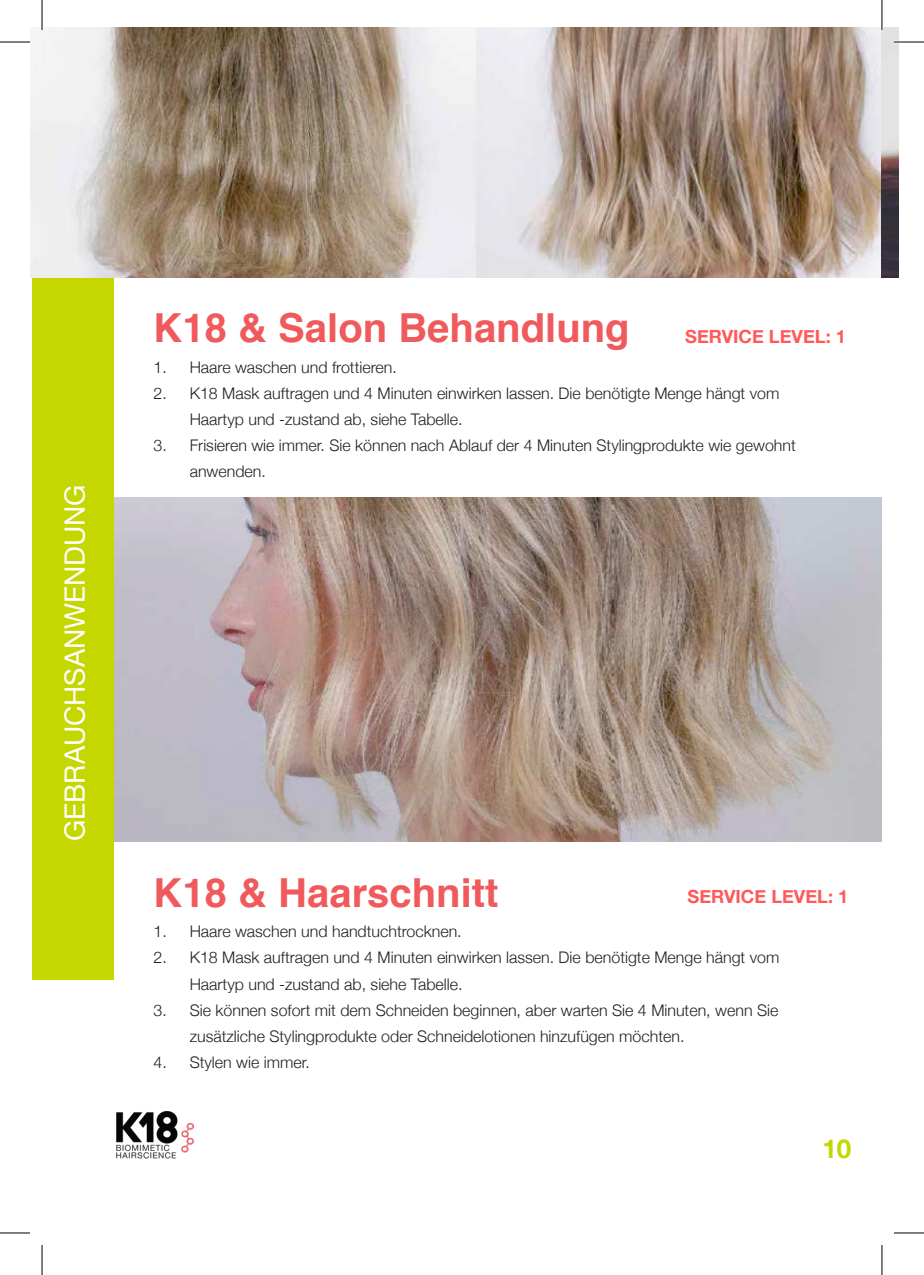
<style>
.page{position:relative;width:924px;height:1275px;background:#fff}
.page>*{position:absolute;margin:0;border:0;box-sizing:border-box;transform-origin:0 0}
.t1{font:700 40px "Helvetica";color:#f05a5c}
.t2{font:28px "Helvetica Neue";color:#fff}
.t3{font:700 26px "Helvetica Neue";color:#c4d701}
.t4{font:700 18.2px "Helvetica Neue";color:#ff5959}
.t5{font:300 16px/26px "Helvetica Neue";color:#231f20}
</style>
<div class="page">
<img style="left:114px;top:497px;width:767px;height:344px">
<div style="left:33px;top:276px;width:81px;height:703px;background:#c4d701"></div>
<img style="left:116px;top:1111px;width:79px;height:48px">
<img style="left:31px;top:28px;width:867px;height:249px">
<hr style="left:893px;top:41px;width:30px;height:2px;background:#fff">
<hr style="left:41px;top:0;width:2px;height:30px;background:#fff">
<hr style="left:880px;top:0;width:2px;height:30px;background:#fff">
<hr style="left:0;top:42px;width:30px;height:1px;background:#000">
<hr style="left:893px;top:42px;width:30px;height:1px;background:#000">
<hr style="left:0;top:1232px;width:30px;height:1px;background:#000">
<hr style="left:893px;top:1232px;width:30px;height:1px;background:#000">
<hr style="left:42px;top:0;width:1px;height:30px;background:#000">
<hr style="left:42px;top:1245px;width:1px;height:30px;background:#000">
<hr style="left:881px;top:0;width:1px;height:30px;background:#000">
<hr style="left:881px;top:1245px;width:1px;height:30px;background:#000">
<p class="t2" style="left:55px;top:841px;width:358px;rotate:-90deg">GEBRAUCHSANWENDUNG</p>
<p class="t1" style="left:153px;top:296px;width:477px">K18 &amp; Salon Behandlung</p>
<p class="t5" style="left:153px;top:353px;width:244px">1. Haare waschen und frottieren.</p>
<p class="t5" style="left:189px;top:379px;width:591px;text-indent:-36px">2. K18 Mask auftragen und 4 Minuten einwirken lassen. Die benötigte Menge hängt vom<br>Haartyp und -zustand ab, siehe Tabelle.</p>
<p class="t5" style="left:189px;top:431px;width:607px;text-indent:-36px">3. Frisieren wie immer. Sie können nach Ablauf der 4 Minuten Stylingprodukte wie gewohnt anwenden.</p>
<p class="t4" style="left:685px;top:322px;width:162px">SERVICE LEVEL: 1</p>
<p class="t1" style="left:153px;top:860px;width:346px">K18 &amp; Haarschnitt</p>
<p class="t5" style="left:153px;top:917px;width:309px">1. Haare waschen und handtuchtrocknen.</p>
<p class="t5" style="left:189px;top:943px;width:591px;text-indent:-36px">2. K18 Mask auftragen und 4 Minuten einwirken lassen. Die benötigte Menge hängt vom<br>Haartyp und -zustand ab, siehe Tabelle.</p>
<p class="t5" style="left:189px;top:995px;width:590px;text-indent:-36px">3. Sie können sofort mit dem Schneiden beginnen, aber warten Sie 4 Minuten, wenn Sie zusätzliche Stylingprodukte oder Schneidelotionen hinzufügen möchten.</p>
<p class="t5" style="left:153px;top:1047px;width:158px">4. Stylen wie immer.</p>
<p class="t4" style="left:687px;top:882px;width:162px">SERVICE LEVEL: 1</p>
<p class="t3" style="left:822px;top:1128px;width:30px">10</p>
</div>
